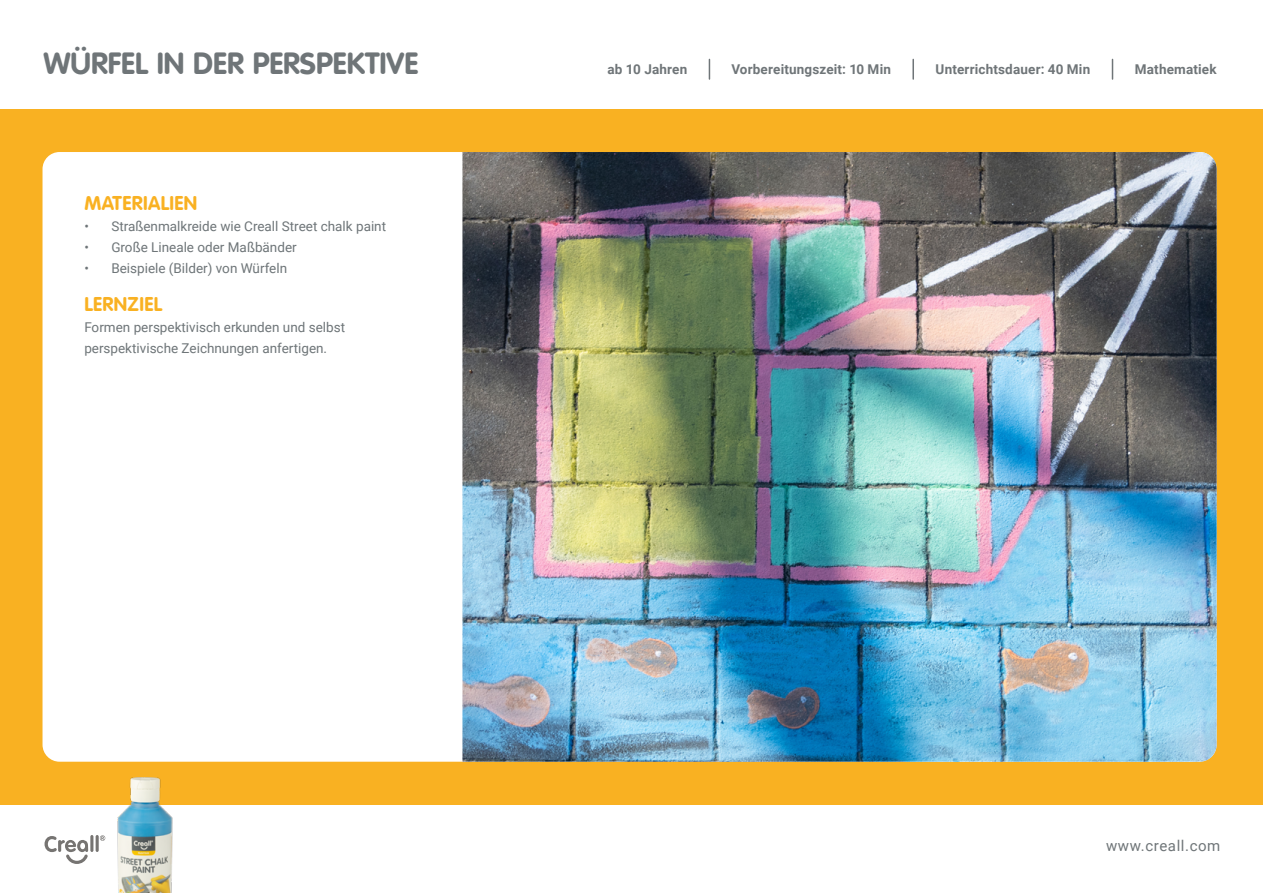
<style>
.page{position:relative;width:1263px;height:893px;background:#fff}
.page>*{position:absolute;margin:0;border:0;box-sizing:border-box;transform-origin:0 0}
.t1{font:700 30px "VAG Rounded";color:#6f7578}
.t2{font:700 19.5px "VAG Rounded";letter-spacing:.02em;color:#f9b122}
.t3{font:15px "Roboto";letter-spacing:.04em;color:#6f7578}
.t4{font:13.5px/21px "Roboto";color:#6e7578}
.t5{font:700 13.5px "Roboto";letter-spacing:.015em;color:#6f7578}
</style>
<div class="page">
<div style="left:0;top:109px;width:1263px;height:695px;background:#f9b122"></div>
<div style="left:43px;top:152px;width:1166px;height:610px;background:#fff;border-radius:17px"></div>
<img style="left:462px;top:152px;width:754px;height:610px">
<svg style="left:709px;top:59px;width:1px;height:20px"></svg>
<hr style="left:912px;top:59px;width:2px;height:20px;background:#6f7578">
<svg style="left:1112px;top:59px;width:1px;height:20px"></svg>
<img style="left:90px;top:777px;width:110px;height:116px">
<svg style="left:100px;top:835px;width:5px;height:6px"></svg>
<hr style="left:96px;top:835px;width:3px;height:17px;background:#767472;border-radius:2px">
<hr style="left:90px;top:835px;width:3px;height:17px;background:#767472;border-radius:2px">
<svg style="left:45px;top:836px;width:43px;height:28px"></svg>
<h1 class="t1" style="left:43px;top:50px;width:376px">WÜRFEL IN DER PERSPEKTIVE</h1>
<h2 class="t2" style="left:84px;top:194px;width:114px">MATERIALIEN</h2>
<p class="t4" style="left:84px;top:215px;width:303px">• Straßenmalkreide wie Creall Street chalk paint</p>
<p class="t4" style="left:84px;top:236px;width:214px">• Große Lineale oder Maßbänder</p>
<p class="t4" style="left:84px;top:257px;width:204px">• Beispiele (Bilder) von Würfeln</p>
<h2 class="t2" style="left:84px;top:296px;width:79px">LERNZIEL</h2>
<p class="t4" style="left:84px;top:316px;width:262px">Formen perspektivisch erkunden und selbst perspektivische Zeichnungen anfertigen.</p>
<p class="t5" style="left:607px;top:60px;width:81px">ab 10 Jahren</p>
<p class="t5" style="left:731px;top:60px;width:161px">Vorbereitungszeit: 10 Min</p>
<p class="t5" style="left:935px;top:60px;width:156px">Unterrichtsdauer: 40 Min</p>
<p class="t5" style="left:1135px;top:60px;width:83px">Mathematiek</p>
<p class="t3" style="left:1106px;top:836px;width:116px">www.creall.com</p>
</div>
